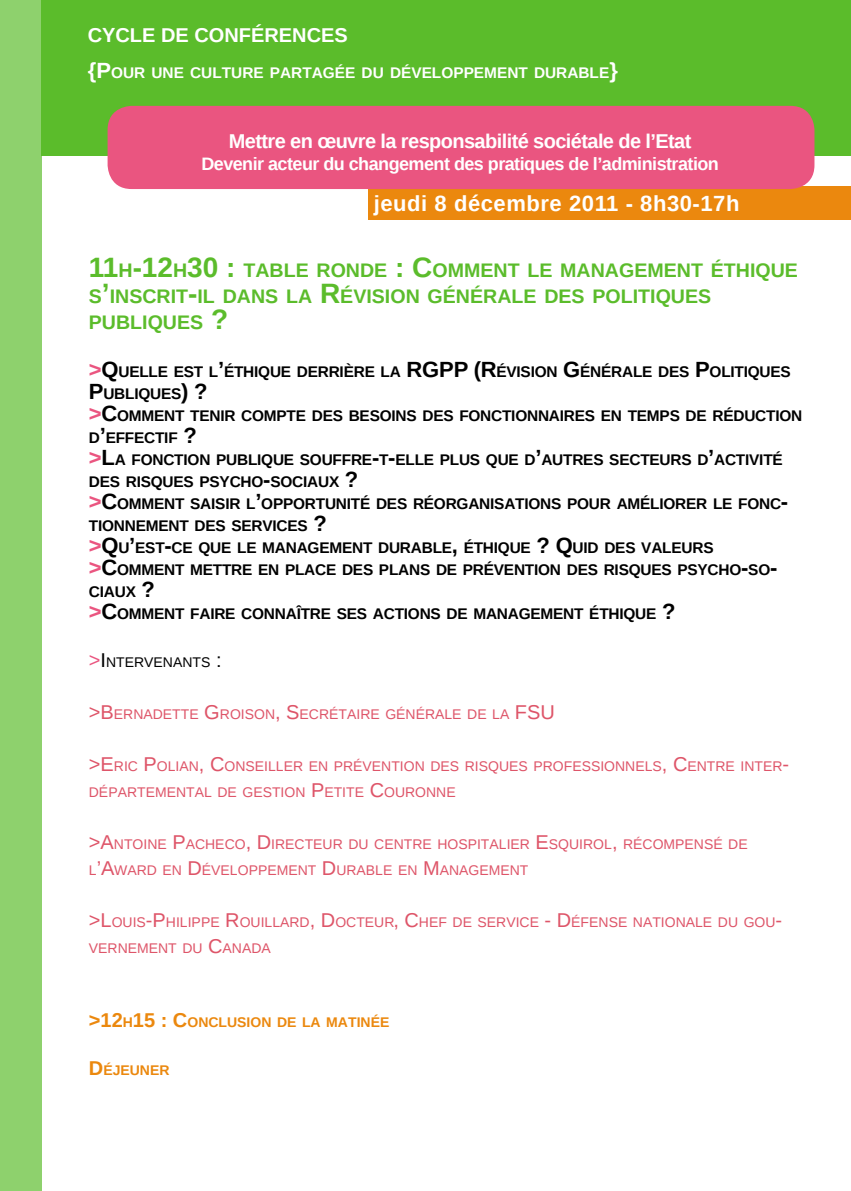
<style>
.page{position:relative;width:851px;height:1191px;background:#fff}
.page>*{position:absolute;margin:0;border:0;box-sizing:border-box;transform-origin:0 0}
.t1{font:700 22px "Liberation Sans";letter-spacing:.025em;color:#fff}
.t2{font:700 22px "Liberation Sans";color:#000}
.t3{font:700 20px "Liberation Sans";letter-spacing:-.03em;color:#fff}
.t4{font:700 20px "Liberation Sans";color:#fff}
.t5{font:700 20px "Liberation Sans";color:#eb880e}
.t6{font:700 19.6px "Liberation Sans";color:#5bbc2b}
.t7{font:700 18px "Liberation Sans";letter-spacing:-.03em;color:#fff}
.t8{font:700 15.4px/22px "Liberation Sans";letter-spacing:-.015em;color:#000}
.t9{font:700 15.4px "Liberation Sans";color:#fff}
.t10{font:14px/26px "Liberation Sans";color:#de5569}
.t11{font:700 14px "Liberation Sans";color:#eb880e}
.t12{font:14px "Liberation Sans";color:#000}
.s1{font-style:inherit}
.s2{font-size:22px}
.s3{font-size:28px}
.s4{font-size:22px;color:#ea5580}
.s5{font-size:20px;color:#ea5580}
.s6{font-size:20px}
.s7{font-size:14px}
</style>
<div class="page">
<div style="left:0;top:0;width:42px;height:1191px;background:#8ed16d"></div>
<div style="left:41px;top:0;width:809px;height:156px;background:#5bbc2b"></div>
<div style="left:368px;top:186px;width:482px;height:34px;background:#eb880e"></div>
<div style="left:108px;top:106px;width:706px;height:83px;background:#ea5580;border-radius:24px"></div>
<p class="t4" style="left:88px;top:21px;width:262px">CYCLE DE CONF<span class="s1">é</span>RENCES</p>
<p class="t9" style="left:88px;top:62px;width:345px"><span class="s2">{P</span>OUR UNE CULTURE PARTAGÉE DU DÉVELOPPE</p>
<p class="t9" style="left:484px;top:62px;width:135px">MENT DURABLE<span class="s2">}</span></p>
<p class="t3" style="left:229px;top:127px;width:464px">Mettre en œuvre la responsabilité sociétale de l’Etat</p>
<p class="t7" style="left:201px;top:151px;width:519px">Devenir acteur du changement des pratiques de l’administration</p>
<h1 class="t1" style="left:373px;top:188px;width:367px">jeudi 8 décembre 2011 - 8h30-17h</h1>
<p class="t6" style="left:89px;top:257px;width:243px"><span class="s3">11</span>H<span class="s3">-12</span>H<span class="s3">30 :</span> TABLE RONDE</p>
<p class="t6" style="left:395px;top:257px;width:402px"><span class="s3">: C</span>OMMENT LE MANAGEMENT ÉTHIQUE</p>
<p class="t6" style="left:89px;top:283px;width:41px">S<span class="s3">’</span>INSCR</p>
<p class="t6" style="left:171px;top:283px;width:388px">IT<span class="s3">-</span>IL DANS LA <span class="s3">R</span>ÉVISION GÉNÉRALE DES</p>
<p class="t6" style="left:592px;top:283px;width:14px">POL</p>
<p class="t6" style="left:632px;top:283px;width:66px">ITIQUES</p>
<p class="t6" style="left:89px;top:309px;width:141px">PUBLIQUES <span class="s3">?</span></p>
<p class="t8" style="left:89px;top:360px;width:51px"><span class="s4">&gt;</span><span class="s2">Q</span>UELLE</p>
<p class="t8" style="left:174px;top:360px;width:135px">EST L<span class="s2">’</span>ÉTHIQUE DERR</p>
<p class="t8" style="left:339px;top:360px;width:441px">IÈRE LA <span class="s2">RGPP (R</span>ÉVISION <span class="s2">G</span>ÉNÉRALE DES <span class="s2">P</span>OLITIQUES</p>
<p class="t8" style="left:89px;top:382px;width:234px"><span class="s2">P</span>UBLIQUES<span class="s2">) ?<br></span><span class="s4">&gt;</span><span class="s2">C</span>OMMENT TENIR COMPTE DES</p>
<p class="t8" style="left:348px;top:404px;width:23px">BESO</p>
<p class="t8" style="left:391px;top:404px;width:42px">INS DES</p>
<p class="t8" style="left:459px;top:404px;width:12px">FONC</p>
<p class="t8" style="left:502px;top:404px;width:25px">TIONN</p>
<p class="t8" style="left:549px;top:404px;width:26px">AIRES</p>
<p class="t8" style="left:600px;top:404px;width:191px">EN TEMPS DE RÉDUCTION</p>
<p class="t8" style="left:89px;top:426px;width:28px">D<span class="s2">’</span>EFFEC</p>
<p class="t8" style="left:155px;top:426px;width:43px">TIF <span class="s2">?</span></p>
<p class="t8" style="left:89px;top:448px;width:55px"><span class="s4">&gt;</span><span class="s2">L</span>A FONC</p>
<p class="t8" style="left:174px;top:448px;width:169px">TION PUBLIQUE SOUFFRE</p>
<p class="t8" style="left:372px;top:448px;width:34px"><span class="s2">-</span>T<span class="s2">-</span>ELLE</p>
<p class="t8" style="left:440px;top:448px;width:144px">PLUS QUE D<span class="s2">’</span>AUTRES</p>
<p class="t8" style="left:609px;top:448px;width:12px">SEC</p>
<p class="t8" style="left:640px;top:448px;width:144px">TEURS D<span class="s2">’</span>ACTIVITÉ</p>
<p class="t8" style="left:89px;top:470px;width:11px">DES</p>
<p class="t8" style="left:126px;top:470px;width:85px">RISQUES PSYC</p>
<p class="t8" style="left:240px;top:470px;width:42px">HO<span class="s2">-</span>SOC</p>
<p class="t8" style="left:303px;top:470px;width:57px">IAUX <span class="s2">?</span></p>
<p class="t8" style="left:89px;top:492px;width:185px"><span class="s4">&gt;</span><span class="s2">C</span>OMMENT SAISIR L<span class="s2">’</span>OPPOR</p>
<p class="t8" style="left:316px;top:492px;width:72px">TUNITÉ DES</p>
<p class="t8" style="left:413px;top:492px;width:128px">RÉORGANISATIONS</p>
<p class="t8" style="left:567px;top:492px;width:109px">POUR AMÉLIORER</p>
<p class="t8" style="left:713px;top:492px;width:37px">LE FONC</p>
<h1 class="t2" style="left:780px;top:486px;width:9px">-</h1>
<p class="t8" style="left:89px;top:514px;width:25px">TIONNE</p>
<p class="t8" style="left:146px;top:514px;width:60px">MENTDES</p>
<p class="t8" style="left:231px;top:514px;width:12px">SER</p>
<p class="t8" style="left:89px;top:514px;width:526px;text-indent:173px">VICES <span class="s2">?<br></span><span class="s4">&gt;</span><span class="s2">Q</span>U<span class="s2">’</span>EST<span class="s2">-</span>CE QUE LE MANAGEMENT DURABLE<span class="s2">,</span> ÉTHIQUE <span class="s2">? Q</span>UID DES</p>
<p class="t8" style="left:641px;top:536px;width:62px">VALEURS</p>
<p class="t8" style="left:89px;top:558px;width:264px"><span class="s4">&gt;</span><span class="s2">C</span>OMMENT METTRE EN PLACE DES</p>
<p class="t8" style="left:379px;top:558px;width:199px">PLANS DE PRÉVENTION DES</p>
<p class="t8" style="left:603px;top:558px;width:85px">RISQUES PSYC</p>
<p class="t8" style="left:718px;top:558px;width:60px">HO<span class="s2">-</span>SO<span class="s2">-</span></p>
<p class="t8" style="left:89px;top:580px;width:165px">CIAUX <span class="s2">? </span><span class="s4">&gt;</span><span class="s2">C</span>OMMENT FAIRE CONN</p>
<p class="t8" style="left:286px;top:602px;width:62px">AÎTRE SES</p>
<p class="t8" style="left:373px;top:602px;width:47px">ACTIONS</p>
<p class="t8" style="left:446px;top:602px;width:230px">DE MANAGEMENT ÉTHIQUE <span class="s2">?</span></p>
<p class="t12" style="left:89px;top:654px;width:134px"><span class="s5">&gt;</span><span class="s6">I</span> NTERVENANTS <span class="s6">:</span></p>
<p class="t10" style="left:89px;top:702px;width:440px"><span class="s6">&gt;B</span>ERNADETTE <span class="s6">G</span> ROISON<span class="s6">, S</span>ECRÉTAIRE GÉNÉRALE DE LA <span class="s6">FSU</span></p>
<p class="t10" style="left:89px;top:754px;width:701px"><span class="s6">&gt;E</span>RIC <span class="s6">P</span>OLIAN<span class="s6">, C</span>ONSEILLER EN PRÉVENTION DES RISQUES PROFESSIONNELS<span class="s6">, C</span>ENTRE INTER<span class="s6">-<br></span>DÉPARTEMENTAL DE GESTION <span class="s6">P</span> ETITE <span class="s6">C</span>OURONNE</p>
<p class="t10" style="left:89px;top:832px;width:660px"><span class="s6">&gt;A</span>NTOINE <span class="s6">P</span>ACHECO<span class="s6">, D</span>IRECTEUR DU CENTRE HOSPITALIER <span class="s6">E</span>SQUIROL<span class="s6">,</span> RÉCOMPENSÉ DE<br>L<span class="s6">’A</span>WARD EN <span class="s6">D</span>ÉVELOPPEMENT <span class="s6">D</span>URABLE EN <span class="s6">M</span>ANAGEMENT</p>
<p class="t10" style="left:89px;top:910px;width:694px"><span class="s6">&gt;L</span>OUIS<span class="s6">-P</span> HILIPPE <span class="s6">R</span>OUILLARD<span class="s6">, D</span>OCTEUR<span class="s6">, C</span>HEF DE SERVICE <span class="s6">- D</span>ÉFENSE NATIONALE DU GOU<span class="s6">-<br></span>VERNEMENT DU <span class="s6">C</span>ANADA</p>
<p class="t5" style="left:89px;top:1006px;width:110px">&gt;12<span class="s7">H</span>15 : C<span class="s7">ONCL</span></p>
<p class="t11" style="left:227px;top:1012px;width:162px">USION DE LA MATINÉE</p>
<p class="t11" style="left:89px;top:1060px;width:62px"><span class="s6">D</span>ÉJEUNER</p>
</div>
